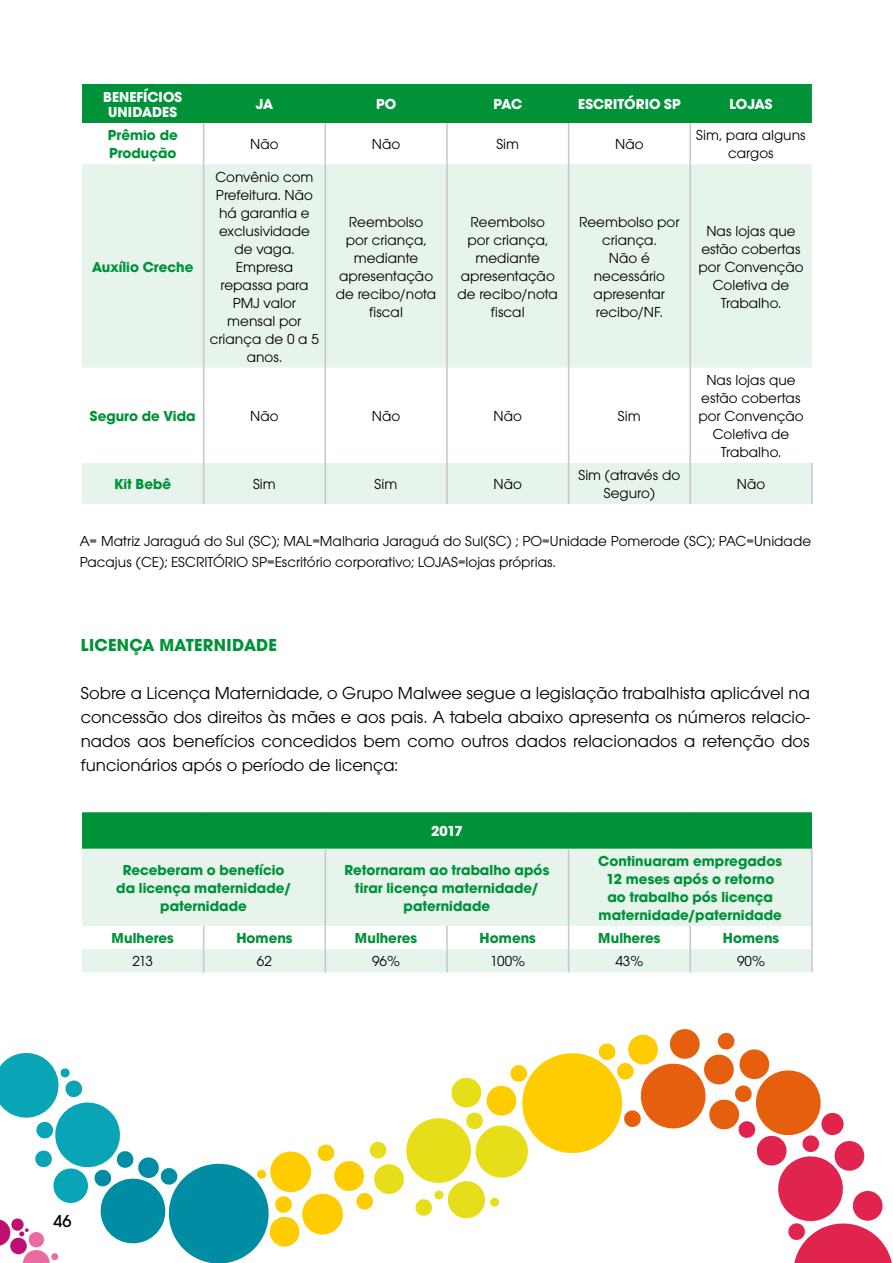
<style>
.page{position:relative;width:893px;height:1263px;background:#fff}
.page>*{position:absolute;margin:0;border:0;box-sizing:border-box;transform-origin:0 0}
.t1{font:18px/24px "Avalon";color:#000;text-align:justify}
.t2{font:700 18px "Avalon";letter-spacing:.015em;color:#009239}
.t3{font:500 18px "Avalon";color:#000}
.t4{font:15px/18px "Avalon";color:#000;text-align:center}
.t5{font:700 15px/18px "Avalon";color:#009239;text-align:center}
.t6{font:700 15px/15px "Avalon";color:#fff;text-align:center}
</style>
<div class="page">
<div style="left:82px;top:85px;width:730px;height:38px;background:#009239"></div>
<svg style="left:82px;top:164px;width:730px;height:340px;fill:#e6f4eb"></svg>
<hr style="left:82px;top:84px;width:122px;height:1px;background:#009239">
<hr style="left:204px;top:84px;width:121px;height:1px;background:#009239">
<hr style="left:203px;top:85px;width:1px;height:38px;background:#009239">
<hr style="left:325px;top:84px;width:122px;height:1px;background:#009239">
<hr style="left:325px;top:85px;width:1px;height:38px;background:#009239">
<hr style="left:447px;top:84px;width:122px;height:1px;background:#009239">
<hr style="left:446px;top:85px;width:2px;height:38px;background:#009239">
<hr style="left:569px;top:84px;width:121px;height:1px;background:#009239">
<hr style="left:568px;top:85px;width:1px;height:38px;background:#009239">
<hr style="left:690px;top:84px;width:122px;height:1px;background:#009239">
<hr style="left:689px;top:85px;width:2px;height:38px;background:#009239">
<hr style="left:203px;top:123px;width:1px;height:41px;background:#c7c7c7">
<hr style="left:325px;top:123px;width:1px;height:41px;background:#c7c7c7">
<hr style="left:446px;top:123px;width:2px;height:41px;background:#c7c7c7">
<hr style="left:568px;top:123px;width:1px;height:41px;background:#c7c7c7">
<hr style="left:689px;top:123px;width:2px;height:41px;background:#c7c7c7">
<hr style="left:203px;top:164px;width:1px;height:203px;background:#c7c7c7">
<hr style="left:325px;top:164px;width:1px;height:203px;background:#c7c7c7">
<hr style="left:446px;top:164px;width:2px;height:203px;background:#c7c7c7">
<hr style="left:568px;top:164px;width:1px;height:203px;background:#c7c7c7">
<hr style="left:689px;top:164px;width:2px;height:203px;background:#c7c7c7">
<hr style="left:203px;top:367px;width:1px;height:96px;background:#c7c7c7">
<hr style="left:325px;top:367px;width:1px;height:96px;background:#c7c7c7">
<hr style="left:446px;top:367px;width:2px;height:96px;background:#c7c7c7">
<hr style="left:568px;top:367px;width:1px;height:96px;background:#c7c7c7">
<hr style="left:689px;top:367px;width:2px;height:96px;background:#c7c7c7">
<hr style="left:203px;top:463px;width:1px;height:41px;background:#c7c7c7">
<hr style="left:325px;top:463px;width:1px;height:41px;background:#c7c7c7">
<hr style="left:446px;top:463px;width:2px;height:41px;background:#c7c7c7">
<hr style="left:568px;top:463px;width:1px;height:41px;background:#c7c7c7">
<hr style="left:689px;top:463px;width:2px;height:41px;background:#c7c7c7">
<hr style="left:811px;top:463px;width:2px;height:41px;background:#c7c7c7">
<div style="left:82px;top:813px;width:730px;height:36px;background:#009239"></div>
<svg style="left:82px;top:849px;width:729px;height:123px;fill:#e6f4eb"></svg>
<hr style="left:82px;top:812px;width:122px;height:2px;background:#009239">
<hr style="left:204px;top:812px;width:121px;height:2px;background:#009239">
<hr style="left:325px;top:812px;width:122px;height:2px;background:#009239">
<hr style="left:447px;top:812px;width:122px;height:2px;background:#009239">
<hr style="left:569px;top:812px;width:121px;height:2px;background:#009239">
<hr style="left:690px;top:812px;width:122px;height:2px;background:#009239">
<hr style="left:325px;top:849px;width:1px;height:77px;background:#c7c7c7">
<hr style="left:568px;top:849px;width:1px;height:77px;background:#c7c7c7">
<hr style="left:811px;top:849px;width:2px;height:77px;background:#c7c7c7">
<hr style="left:446px;top:926px;width:2px;height:23px;background:#c7c7c7">
<hr style="left:689px;top:926px;width:2px;height:23px;background:#c7c7c7">
<hr style="left:811px;top:926px;width:2px;height:23px;background:#c7c7c7">
<svg style="left:203px;top:926px;width:1px;height:46px"></svg>
<svg style="left:325px;top:926px;width:1px;height:46px"></svg>
<hr style="left:446px;top:949px;width:2px;height:23px;background:#c7c7c7">
<svg style="left:568px;top:926px;width:1px;height:46px"></svg>
<hr style="left:689px;top:949px;width:2px;height:23px;background:#c7c7c7">
<hr style="left:811px;top:949px;width:2px;height:23px;background:#c7c7c7">
<svg style="left:0;top:1029px;width:892px;height:234px"></svg>
<p class="t6" style="left:103px;top:89px;width:81px">BENEFÍCIOS<br>UNIDADES</p>
<p class="t6" style="left:256px;top:97px;width:19px">JA</p>
<p class="t6" style="left:376px;top:97px;width:22px">PO</p>
<p class="t6" style="left:493px;top:97px;width:30px">PAC</p>
<p class="t6" style="left:578px;top:97px;width:104px">ESCRITÓRIO SP</p>
<p class="t6" style="left:730px;top:97px;width:44px">LOJAS</p>
<p class="t5" style="left:108px;top:126px;width:72px;text-align:left">Prêmio de<br>Produção</p>
<p class="t4" style="left:250px;top:135px;width:30px">Não</p>
<p class="t4" style="left:372px;top:135px;width:30px">Não</p>
<p class="t4" style="left:496px;top:135px;width:24px">Sim</p>
<p class="t4" style="left:615px;top:135px;width:30px">Não</p>
<p class="t4" style="left:696px;top:126px;width:111px">Sim, para alguns cargos</p>
<p class="t5" style="left:92px;top:257px;width:103px">Auxílio Creche</p>
<p class="t4" style="left:210px;top:167px;width:111px">Convênio com<br>Prefeitura. Não há garantia e exclusividade de vaga.<br>Empresa repassa para<br>PMJ valor mensal por criança de 0 a 5 anos.</p>
<p class="t4" style="left:336px;top:212px;width:102px">Reembolso por criança, mediante apresentação de recibo/nota fiscal</p>
<p class="t4" style="left:458px;top:212px;width:102px">Reembolso por criança, mediante apresentação de recibo/nota fiscal</p>
<p class="t4" style="left:579px;top:212px;width:102px">Reembolso por criança.<br>Não é necessário apresentar recibo/NF.</p>
<p class="t4" style="left:698px;top:221px;width:107px">Nas lojas que estão cobertas por Convenção<br>Coletiva de<br>Trabalho.</p>
<p class="t5" style="left:90px;top:406px;width:107px">Seguro de Vida</p>
<p class="t4" style="left:250px;top:407px;width:30px">Não</p>
<p class="t4" style="left:372px;top:407px;width:30px">Não</p>
<p class="t4" style="left:493px;top:407px;width:30px">Não</p>
<p class="t4" style="left:618px;top:407px;width:24px">Sim</p>
<p class="t4" style="left:698px;top:371px;width:107px">Nas lojas que estão cobertas por Convenção<br>Coletiva de<br>Trabalho.</p>
<p class="t5" style="left:114px;top:475px;width:58px">Kit Bebê</p>
<p class="t4" style="left:253px;top:475px;width:24px">Sim</p>
<p class="t4" style="left:375px;top:475px;width:24px">Sim</p>
<p class="t4" style="left:493px;top:475px;width:30px">Não</p>
<p class="t4" style="left:578px;top:466px;width:103px">Sim (através do<br>Seguro)</p>
<p class="t4" style="left:737px;top:475px;width:30px">Não</p>
<p class="t4" style="left:80px;top:530px;width:733px;line-height:21px;text-align:left">A= Matriz Jaraguá do Sul (SC); MAL=Malharia Jaraguá do Sul(SC) ; PO=Unidade Pomerode (SC); PAC=Unidade<br>Pacajus (CE); ESCRITÓRIO SP=Escritório corporativo; LOJAS=lojas próprias.</p>
<p class="t2" style="left:81px;top:634px;width:198px">LICENÇA MATERNIDADE</p>
<p class="t1" style="left:81px;top:681px;width:731px">Sobre a Licença Maternidade, o Grupo Malwee segue a legislação trabalhista aplicável na concessão dos direitos às mães e aos pais. A tabela abaixo apresenta os números relacio&shy;nados aos benefícios concedidos bem como outros dados relacionados a retenção dos funcionários após o período de licença:</p>
<p class="t6" style="left:431px;top:824px;width:33px">2017</p>
<p class="t5" style="left:116px;top:861px;width:176px">Receberam o benefício da licença maternidade/ paternidade</p>
<p class="t5" style="left:344px;top:861px;width:206px">Retornaram ao trabalho após tirar licença maternidade/ paternidade</p>
<p class="t5" style="left:598px;top:852px;width:185px">Continuaram empregados<br>12 meses após o retorno ao trabalho pós licença maternidade/paternidade</p>
<p class="t5" style="left:112px;top:929px;width:64px">Mulheres</p>
<p class="t5" style="left:236px;top:929px;width:58px">Homens</p>
<p class="t5" style="left:355px;top:929px;width:64px">Mulheres</p>
<p class="t5" style="left:480px;top:929px;width:58px">Homens</p>
<p class="t5" style="left:598px;top:929px;width:64px">Mulheres</p>
<p class="t5" style="left:723px;top:929px;width:58px">Homens</p>
<p class="t4" style="left:132px;top:952px;width:22px">213</p>
<p class="t4" style="left:257px;top:952px;width:17px">62</p>
<p class="t4" style="left:372px;top:952px;width:30px">96%</p>
<p class="t4" style="left:490px;top:952px;width:37px">100%</p>
<p class="t4" style="left:615px;top:952px;width:30px">43%</p>
<p class="t4" style="left:737px;top:952px;width:30px">90%</p>
<p class="t3" style="left:53px;top:1210px;width:20px">46</p>
</div>
